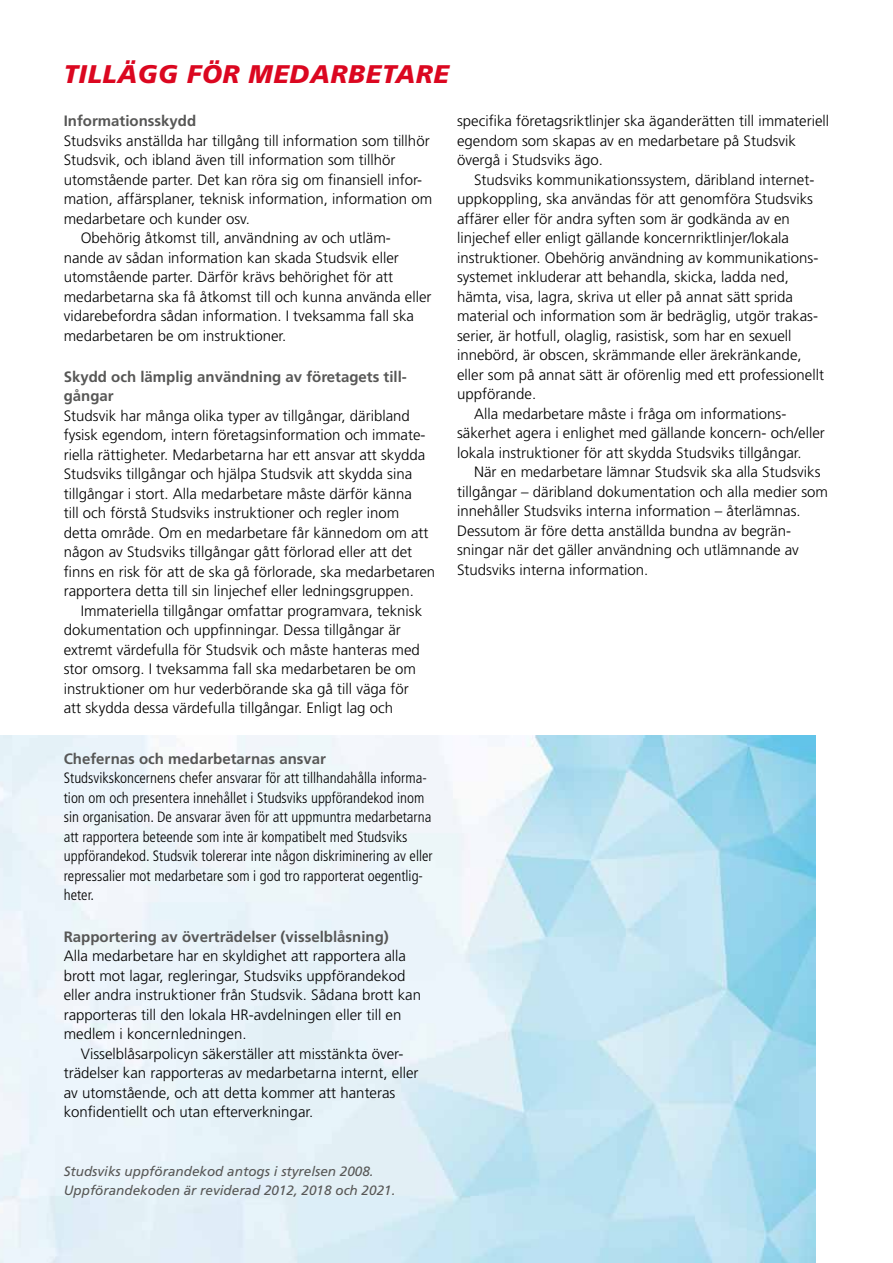
<style>
.page{position:relative;width:893px;height:1263px;background:#fff}
.page>*{position:absolute;margin:0;border:0;box-sizing:border-box;transform-origin:0 0}
.t1{font:italic 900 25.5px "Frutiger LT Std";letter-spacing:.025em;color:#db0720}
.t2{font:300 15px/19.5px "Frutiger LT Std";color:#000}
.t3{font:300 condensed 15px/19.5px "Frutiger LT Std";color:#000}
.t4{font:700 15px/19.5px "Frutiger LT Std";color:#575756}
.t5{font:italic 13.5px/19.5px "Frutiger LT Std";color:#575756}
</style>
<div class="page">
<img style="left:0;top:736px;width:815px;height:527px">
<h1 class="t1" style="left:64px;top:59px;width:387px">TILLÄGG FÖR MEDARBETARE</h1>
<p class="t4" style="left:64px;top:111px;width:134px">Informationsskydd</p>
<p class="t2" style="left:64px;top:131px;width:367px">Studsviks anställda har tillgång till information som tillhör</p>
<p class="t2" style="left:64px;top:150px;width:333px">Studsvik, och ibland även till information som tillhör</p>
<p class="t2" style="left:64px;top:170px;width:360px">utomstående parter. Det kan röra sig om finansiell infor-</p>
<p class="t2" style="left:64px;top:189px;width:370px">mation, affärsplaner, teknisk information, information om</p>
<p class="t2" style="left:64px;top:209px;width:188px">medarbetare och kunder osv.</p>
<p class="t2" style="left:81px;top:228px;width:312px">Obehörig åtkomst till, användning av och utläm-</p>
<p class="t2" style="left:64px;top:248px;width:337px">nande av sådan information kan skada Studsvik eller</p>
<p class="t2" style="left:64px;top:267px;width:331px">utomstående parter. Därför krävs behörighet för att</p>
<p class="t2" style="left:64px;top:287px;width:369px">medarbetarna ska få åtkomst till och kunna använda eller</p>
<p class="t2" style="left:64px;top:306px;width:352px">vidarebefordra sådan information. I tveksamma fall ska</p>
<p class="t2" style="left:64px;top:326px;width:224px">medarbetaren be om instruktioner.</p>
<p class="t4" style="left:64px;top:367px;width:345px">Skydd och lämplig användning av företagets till&shy;gångar</p>
<p class="t2" style="left:64px;top:406px;width:373px">Studsvik har många olika typer av tillgångar, däribland fysisk egendom, intern företagsinformation och immate&shy;riella rättigheter. Medarbetarna har ett ansvar att skydda Studsviks tillgångar och hjälpa Studsvik att skydda sina tillgångar i stort. Alla medarbetare måste därför känna<br>till och förstå Studsviks instruktioner och regler inom detta område. Om en medarbetare får kännedom om att någon av Studsviks tillgångar gått förlorad eller att det finns en risk för att de ska gå förlorade, ska medarbetaren rapportera detta till sin linjechef eller ledningsgruppen.</p>
<p class="t2" style="left:64px;top:601px;width:360px;text-indent:17px">Immateriella tillgångar omfattar programvara, teknisk dokumentation och uppfinningar. Dessa tillgångar är extremt värdefulla för Studsvik och måste hanteras med stor omsorg. I tveksamma fall ska medarbetaren be om instruktioner om hur vederbörande ska gå till väga för att skydda dessa värdefulla tillgångar. Enligt lag och</p>
<p class="t4" style="left:64px;top:749px;width:264px">Chefernas och medarbetarnas ansvar</p>
<p class="t3" style="left:64px;top:769px;width:370px">Studsvikskoncernens chefer ansvarar för att tillhandahålla informa&shy;tion om och presentera innehållet i Studsviks uppförandekod inom sin organisation. De ansvarar även för att uppmuntra medarbetarna att rapportera beteende som inte är kompatibelt med Studsviks uppförandekod. Studsvik tolererar inte någon diskriminering av eller repressalier mot medarbetare som i god tro rapporterat oegentlig&shy;heter.</p>
<p class="t4" style="left:64px;top:927px;width:327px">Rapportering av överträdelser (visselblåsning)</p>
<p class="t2" style="left:64px;top:946px;width:359px">Alla medarbetare har en skyldighet att rapportera alla brott mot lagar, regleringar, Studsviks uppförandekod eller andra instruktioner från Studsvik. Sådana brott kan rapporteras till den lokala HR-avdelningen eller till en medlem i koncernledningen.</p>
<p class="t2" style="left:64px;top:1044px;width:356px;text-indent:17px">Visselblåsarpolicyn säkerställer att misstänkta över&shy;trädelser kan rapporteras av medarbetarna internt, eller av utomstående, och att detta kommer att hanteras konfidentiellt och utan efterverkningar.</p>
<p class="t5" style="left:64px;top:1161px;width:333px">Studsviks uppförandekod antogs i styrelsen 2008.<br>Uppförandekoden är reviderad 2012, 2018 och 2021.</p>
<p class="t2" style="left:457px;top:111px;width:374px">specifika företagsriktlinjer ska äganderätten till immateriell egendom som skapas av en medarbetare på Studsvik övergå i Studsviks ägo.</p>
<p class="t2" style="left:474px;top:170px;width:342px">Studsviks kommunikationssystem, däribland internet-</p>
<p class="t2" style="left:457px;top:189px;width:357px">uppkoppling, ska användas för att genomföra Studsviks</p>
<p class="t2" style="left:457px;top:209px;width:334px">affärer eller för andra syften som är godkända av en</p>
<p class="t2" style="left:457px;top:228px;width:333px">linjechef eller enligt gällande koncernriktlinjer/lokala</p>
<p class="t2" style="left:457px;top:248px;width:363px">instruktioner. Obehörig användning av kommunikations-</p>
<p class="t2" style="left:457px;top:267px;width:333px">systemet inkluderar att behandla, skicka, ladda ned,</p>
<p class="t2" style="left:457px;top:287px;width:337px">hämta, visa, lagra, skriva ut eller på annat sätt sprida</p>
<p class="t2" style="left:457px;top:306px;width:362px">material och information som är bedräglig, utgör trakas-</p>
<p class="t2" style="left:457px;top:326px;width:336px">serier, är hotfull, olaglig, rasistisk, som har en sexuell</p>
<p class="t2" style="left:457px;top:345px;width:346px">innebörd, är obscen, skrämmande eller ärekränkande,</p>
<p class="t2" style="left:457px;top:365px;width:368px">eller som på annat sätt är oförenlig med ett professionellt</p>
<p class="t2" style="left:457px;top:384px;width:81px">uppförande.</p>
<p class="t2" style="left:474px;top:404px;width:314px">Alla medarbetare måste i fråga om informations-</p>
<p class="t2" style="left:457px;top:423px;width:369px">säkerhet agera i enlighet med gällande koncern- och/eller</p>
<p class="t2" style="left:457px;top:443px;width:346px">lokala instruktioner för att skydda Studsviks tillgångar.</p>
<p class="t2" style="left:474px;top:462px;width:348px">När en medarbetare lämnar Studsvik ska alla Studsviks</p>
<p class="t2" style="left:457px;top:482px;width:372px">tillgångar – däribland dokumentation och alla medier som</p>
<p class="t2" style="left:457px;top:501px;width:345px">innehåller Studsviks interna information – återlämnas.</p>
<p class="t2" style="left:457px;top:521px;width:335px">Dessutom är före detta anställda bundna av begrän-</p>
<p class="t2" style="left:457px;top:540px;width:343px">sningar när det gäller användning och utlämnande av</p>
<p class="t2" style="left:457px;top:560px;width:193px">Studsviks interna information.</p>
</div>
